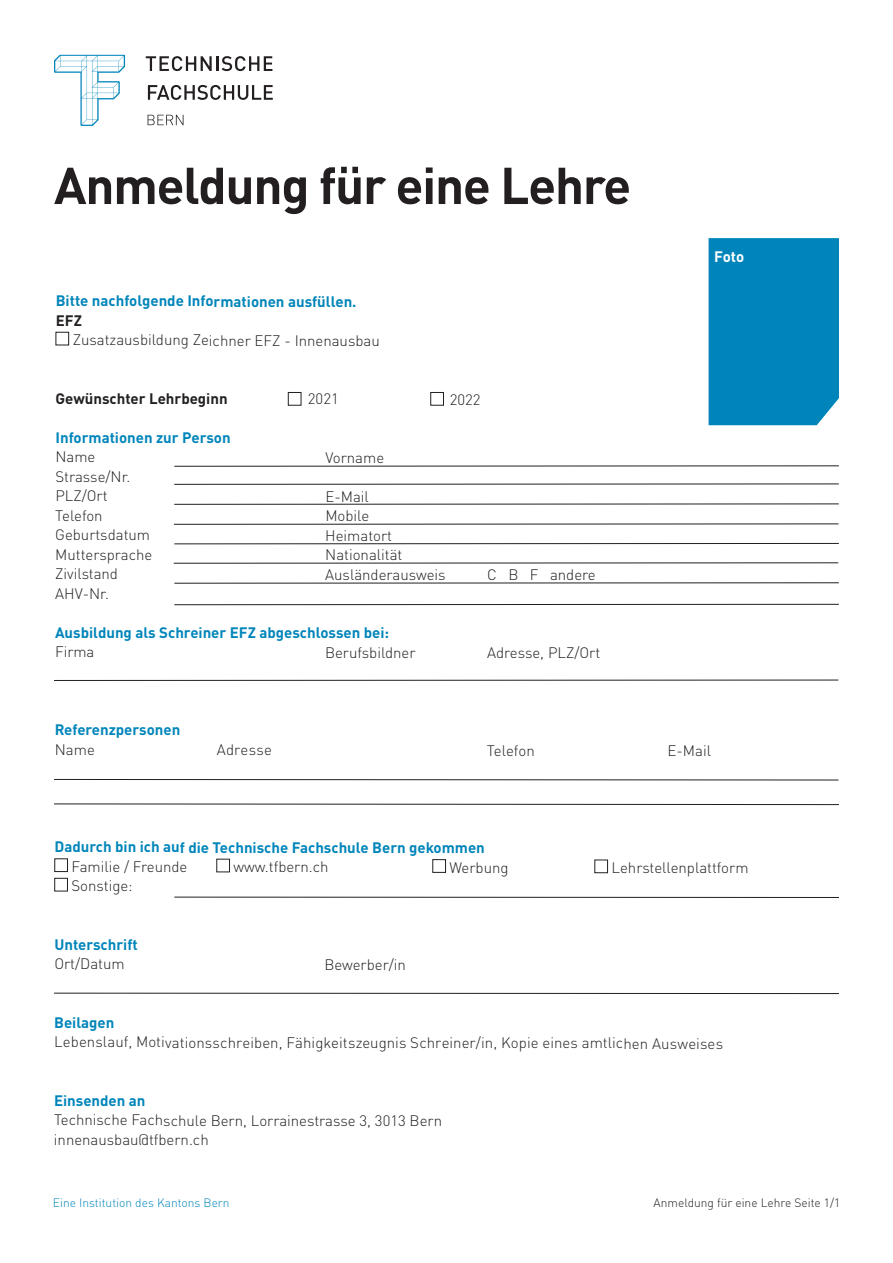
<style>
.page{position:relative;width:893px;height:1263px;background:#fff}
.page>*{position:absolute;margin:0;border:0;box-sizing:border-box;transform-origin:0 0}
.t1{font:700 51px "DINOT";letter-spacing:-.025em;color:#231f20}
.t2{font:300 15px/19.2px "DINOT";letter-spacing:-.005em;color:#231f20}
.t3{font:700 15px/19.4px "DINOT";letter-spacing:-.005em;color:#0085ba}
.t4{font:700 15px "DINOT";letter-spacing:-.005em;color:#231f20}
.t5{font:300 15px "DINOT";letter-spacing:.015em;color:#231f20}
.t6{font:700 15px "DINOT";color:#fff}
.t7{font:300 12px "DINOT";color:#0085ba}
.Lead{font:300 12px "DINOT";color:#231f20}
.s1{font-weight:300;color:#231f20}
</style>
<div class="page">
<div style="left:56px;top:332px;width:13px;height:13px;border:1px solid #231f20"></div>
<div style="left:55px;top:858px;width:13px;height:14px;border:1px solid #231f20"></div>
<div style="left:217px;top:859px;width:13px;height:13px;border:1px solid #231f20"></div>
<div style="left:433px;top:859px;width:13px;height:13px;border:1px solid #231f20"></div>
<div style="left:595px;top:860px;width:13px;height:13px;border:1px solid #231f20"></div>
<div style="left:55px;top:878px;width:13px;height:13px;border:1px solid #231f20"></div>
<svg style="left:146px;top:56px;width:66px;height:15px"></svg>
<hr style="left:216px;top:56px;width:3px;height:15px;background:#231f20">
<svg style="left:222px;top:56px;width:51px;height:15px"></svg>
<svg style="left:148px;top:85px;width:125px;height:15px"></svg>
<svg style="left:148px;top:115px;width:35px;height:10px"></svg>
<svg style="left:54px;top:55px;width:71px;height:71px"></svg>
<hr style="left:174px;top:562px;width:664px;height:1px;background:#231f20">
<hr style="left:174px;top:543px;width:665px;height:1px;background:#231f20">
<hr style="left:174px;top:466px;width:665px;height:1px;background:#231f20">
<hr style="left:174px;top:484px;width:665px;height:1px;background:#231f20">
<hr style="left:174px;top:504px;width:665px;height:1px;background:#231f20">
<hr style="left:174px;top:524px;width:664px;height:1px;background:#231f20">
<hr style="left:54px;top:680px;width:784px;height:1px;background:#231f20">
<svg style="left:54px;top:779px;width:785px;height:1px"></svg>
<hr style="left:174px;top:604px;width:665px;height:1px;background:#231f20">
<svg style="left:54px;top:803px;width:785px;height:2px;background:#918f8f"></svg>
<hr style="left:174px;top:897px;width:665px;height:1px;background:#231f20">
<div style="left:288px;top:392px;width:13px;height:13px;border:1px solid #231f20"></div>
<div style="left:431px;top:392px;width:13px;height:13px;border:1px solid #231f20"></div>
<hr style="left:54px;top:993px;width:785px;height:1px;background:#231f20">
<hr style="left:174px;top:582px;width:665px;height:1px;background:#231f20">
<div style="left:709px;top:238px;width:130px;height:187px;background:#0085ba"></div>
<p class="t1" style="left:54px;top:152px;width:579px">Anmeldung für eine Lehre</p>
<p class="t3" style="left:56px;top:291px;width:302px">Bitte nachfolgende Informationen ausfüllen.</p>
<p class="t4" style="left:56px;top:310px;width:28px">EFZ</p>
<p class="t2" style="left:73px;top:330px;width:309px">Zusatzausbildung Zeichner EFZ - Innenausbau</p>
<p class="t4" style="left:56px;top:389px;width:174px">Gewünschter Lehrbeginn</p>
<p class="t2" style="left:308px;top:389px;width:32px">2021</p>
<p class="t2" style="left:450px;top:389px;width:32px">2022</p>
<p class="t3" style="left:55px;top:427px;width:177px">Informationen zur Person</p>
<p class="t2" style="left:55px;top:447px;width:41px">Name</p>
<p class="t2" style="left:325px;top:448px;width:60px">Vorname</p>
<p class="t2" style="left:55px;top:467px;width:77px">Strasse/Nr.</p>
<p class="t2" style="left:55px;top:486px;width:54px">PLZ/Ort</p>
<p class="t2" style="left:325px;top:487px;width:45px">E-Mail</p>
<p class="t2" style="left:55px;top:506px;width:49px">Telefon</p>
<p class="t2" style="left:325px;top:506px;width:45px">Mobile</p>
<p class="t2" style="left:55px;top:525px;width:96px">Geburtsdatum</p>
<p class="t2" style="left:325px;top:526px;width:68px">Heimatort</p>
<p class="t2" style="left:55px;top:545px;width:99px">Muttersprache</p>
<p class="t2" style="left:325px;top:545px;width:79px">Nationalität</p>
<p class="t2" style="left:55px;top:564px;width:64px">Zivilstand</p>
<p class="t2" style="left:325px;top:565px;width:122px">Ausländerausweis</p>
<p class="t2" style="left:487px;top:565px;width:110px">C B F andere</p>
<p class="t2" style="left:55px;top:584px;width:55px">AHV-Nr.</p>
<p class="t3" style="left:55px;top:622px;width:336px">Ausbildung als Schreiner EFZ abgeschlossen bei:</p>
<p class="t2" style="left:55px;top:642px;width:41px">Firma</p>
<p class="t2" style="left:325px;top:643px;width:92px">Berufsbildner</p>
<p class="t2" style="left:487px;top:643px;width:115px">Adresse, PLZ/Ort</p>
<p class="t6" style="left:714px;top:246px;width:31px">Foto</p>
<p class="t3" style="left:55px;top:720px;width:127px">Referenzpersonen<br><span class="s1">Name</span></p>
<p class="t5" style="left:217px;top:740px;width:57px">Adresse</p>
<p class="t2" style="left:487px;top:740px;width:50px">Telefon</p>
<p class="t2" style="left:667px;top:741px;width:45px">E-Mail</p>
<p class="t3" style="left:55px;top:837px;width:432px">Dadurch bin ich auf die Technische Fachschule Bern gekommen</p>
<p class="t2" style="left:72px;top:857px;width:117px">Familie / Freunde</p>
<p class="t2" style="left:234px;top:857px;width:97px">www.tfbern.ch</p>
<p class="t2" style="left:450px;top:857px;width:61px">Werbung</p>
<p class="t2" style="left:612px;top:858px;width:138px">Lehrstellenplattform</p>
<p class="t2" style="left:71px;top:876px;width:63px">Sonstige:</p>
<p class="t3" style="left:54px;top:934px;width:85px">Unterschrift</p>
<p class="t2" style="left:54px;top:954px;width:72px">Ort/Datum</p>
<p class="t2" style="left:324px;top:955px;width:83px">Bewerber/in</p>
<p class="t3" style="left:54px;top:1012px;width:62px">Beilagen</p>
<p class="t2" style="left:54px;top:1033px;width:670px">Lebenslauf, Motivationsschreiben, Fähigkeitszeugnis Schreiner/in, Kopie eines amtlichen Ausweises</p>
<p class="t3" style="left:54px;top:1090px;width:93px">Einsenden an</p>
<p class="t2" style="left:54px;top:1110px;width:390px">Technische Fachschule Bern, Lorrainestrasse 3, 3013 Bern innenausbau@tfbern.ch</p>
<p class="t7" style="left:53px;top:1195px;width:178px">Eine Institution des Kantons Bern</p>
<p class="Lead" style="left:654px;top:1196px;width:188px">Anmeldung für eine Lehre Seite 1/1</p>
</div>
